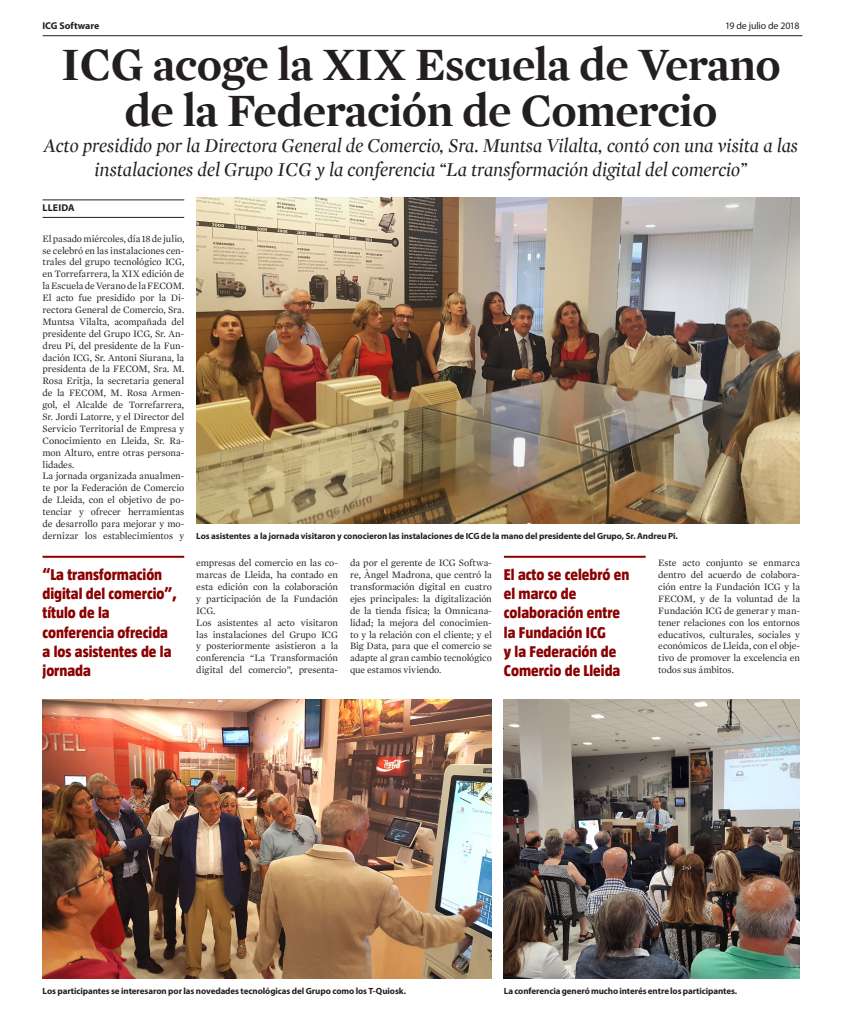
<style>
.page{position:relative;width:842px;height:1022px;background:#fff}
.page>*{position:absolute;margin:0;border:0;box-sizing:border-box;transform-origin:0 0}
.Titular{font:700 47px/46px "Mercury Display";letter-spacing:-.01em;color:#231f20;text-align:center}
.Titular-2{font:italic 20px/24px "Mercury Display";color:#231f20;text-align:center}
.Destacat_Inside{font:800 16px/19px "Taz";color:#8b0202}
.Text_Diari{font:9.9px/11.9px "Mercury Text G1";letter-spacing:-.01em;color:#231f20;text-align:justify}
.LEAD{font:9.9px "Myriad Pro";letter-spacing:-.015em;color:#231f20}
.LEAD-2{font:700 9.9px "Myriad Pro";letter-spacing:-.005em;color:#231f20}
.Localitat{font:700 9.9px "Myriad Pro";letter-spacing:.005em;color:#231f20}
.Peu_de_foto{font:700 9px "Myriad Pro";letter-spacing:-.01em;color:#231f20}
</style>
<div class="page">
<img style="left:43px;top:699px;width:449px;height:279px">
<img style="left:196px;top:198px;width:604px;height:325px">
<hr style="left:43px;top:555px;width:141px;height:2px;background:#8b0202">
<hr style="left:43px;top:36px;width:759px;height:1px;background:#231f20">
<hr style="left:43px;top:200px;width:141px;height:1px;background:#231f20">
<hr style="left:43px;top:217px;width:141px;height:1px;background:#231f20">
<hr style="left:504px;top:555px;width:142px;height:2px;background:#8b0202">
<img style="left:504px;top:699px;width:295px;height:279px">
<p class="LEAD-2" style="left:43px;top:20px;width:58px">ICG Software</p>
<p class="LEAD" style="left:725px;top:20px;width:76px">19 de julio de 2018</p>
<p class="Titular" style="left:61px;top:41px;width:721px">ICG acoge la XIX Escuela de Verano de la Federación de Comercio</p>
<p class="Titular-2" style="left:44px;top:134px;width:756px">Acto presidido por la Directora General de Comercio, Sra. Muntsa Vilalta, contó con una visita a las instalaciones del Grupo ICG y la conferencia “La transformación digital del comercio”</p>
<p class="Localitat" style="left:43px;top:202px;width:34px">LLEIDA</p>
<p class="Text_Diari" style="left:43px;top:232px;width:143px">El pasado miércoles, día 18 de julio, se celebró en las instalaciones cen&shy;trales del grupo tecnológico ICG, en Torrefarrera, la XIX edición de la Escuela de Verano de la FECOM.<br>El acto fue presidido por la Di&shy;rectora General de Comercio, Sra.<br>Muntsa Vilalta, acompañada del presidente del Grupo ICG, Sr. An&shy;dreu Pi, del presidente de la Fun&shy;dación ICG, Sr. Antoni Siurana, la presidenta de la FECOM, Sra. M.<br>Rosa Eritja, la secretaria general de la FECOM, M. Rosa Armen&shy;gol, el Alcalde de Torrefarrera, Sr. Jordi Latorre, y el Director del Servicio Territorial de Empresa y Conocimiento en Lleida, Sr. Ra&shy;mon Alturo, entre otras persona&shy;lidades.</p>
<p class="Text_Diari" style="left:43px;top:470px;width:143px">La jornada organizada anualmen&shy;te por la Federación de Comercio de Lleida, con el objetivo de po&shy;tenciar y ofrecer herramientas de desarrollo para mejorar y mo&shy;dernizar los establecimientos y</p>
<p class="Destacat_Inside" style="left:43px;top:565px;width:136px">“La transformación digital del comercio”, título de la conferencia ofrecida a los asistentes de la jornada</p>
<p class="Peu_de_foto" style="left:196px;top:531px;width:483px">Los asistentes a la jornada visitaron y conocieron las instalaciones de ICG de la mano del presidente del Grupo, Sr. Andreu Pi.</p>
<p class="Text_Diari" style="left:196px;top:557px;width:143px">empresas del comercio en las co&shy;marcas de Lleida, ha contado en esta edición con la colaboración y participación de la Fundación ICG.</p>
<p class="Text_Diari" style="left:196px;top:616px;width:143px">Los asistentes al acto visitaron las instalaciones del Grupo ICG y posteriormente asistieron a la conferencia “La Transformación digital del comercio”, presenta-</p>
<p class="Text_Diari" style="left:350px;top:557px;width:143px">da por el gerente de ICG Softwa&shy;re, Àngel Madrona, que centró la transformación digital en cuatro ejes principales: la digitalización de la tienda física; la Omnicana&shy;lidad; la mejora del conocimien&shy;to y la relación con el cliente; y el Big Data, para que el comercio se adapte al gran cambio tecnológico que estamos viviendo.</p>
<p class="Destacat_Inside" style="left:504px;top:565px;width:127px">El acto se celebró en el marco de colaboración entre la Fundación ICG<br>y la Federación de<br>Comercio de Lleida</p>
<p class="Text_Diari" style="left:658px;top:557px;width:143px">Este acto conjunto se enmarca dentro del acuerdo de colabora&shy;ción entre la Fundación ICG y la FECOM, y de la voluntad de la Fundación ICG de generar y man&shy;tener relaciones con los entornos educativos, culturales, sociales y económicos de Lleida, con el obje&shy;tivo de promover la excelencia en todos sus ámbitos.</p>
<p class="Peu_de_foto" style="left:43px;top:985px;width:365px">Los participantes se interesaron por las novedades tecnológicas del Grupo como los T-Quiosk.</p>
<p class="Peu_de_foto" style="left:504px;top:985px;width:235px">La conferencia generó mucho interés entre los participantes.</p>
</div>
